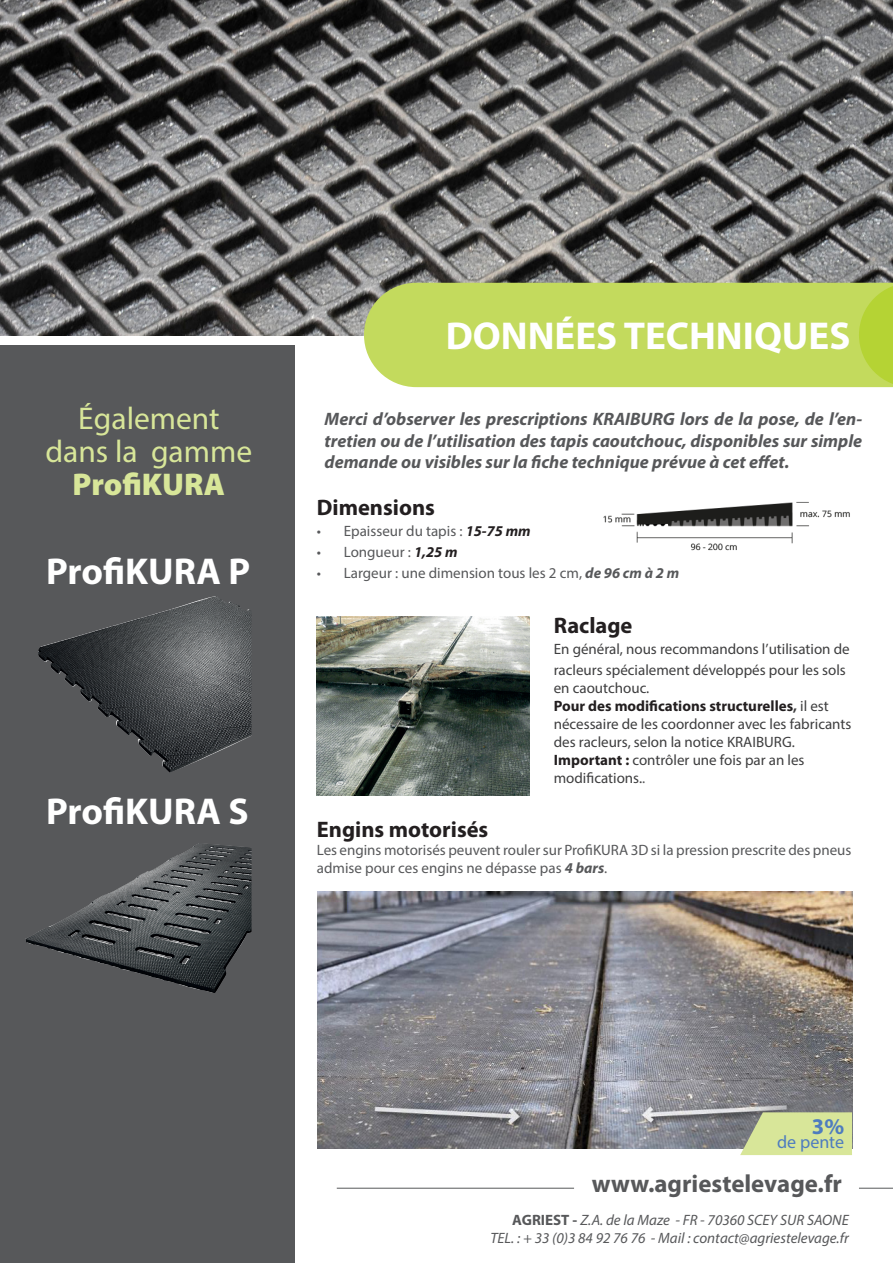
<style>
.page{position:relative;width:893px;height:1263px;background:#fff}
.page>*{position:absolute;margin:0;border:0;box-sizing:border-box;transform-origin:0 0}
.t1{font:700 39px "Myriad Pro";color:#fff}
.Subheads{font:700 37.5px "Myriad Pro";color:#fff}
.Subheads-2{font:31.5px/33px "Myriad Pro";color:#d8e699;text-align:center}
.t2{font:700 24.9px "Myriad Pro";color:#57585a}
.t3{font:700 22.5px "Myriad Pro";color:#231f20}
.t4{font:700 22.5px "Myriad Pro";color:#4e7cbf}
.t5{font:italic 700 18px/21.6px "Myriad Pro";color:#57585a;text-align:justify}
.t6{font:18px "Myriad Pro";color:#4e7cbf}
.t7{font:15px/18px "Myriad Pro";color:#3e3e3f}
.t8{font:15px/18px "Myriad Pro";color:#57585a}
.t9{font:italic 15px "Myriad Pro";color:#57585a}
.s1{font-weight:900}
.s2{font-weight:700;font-style:italic;color:#231f20}
.s3{font-weight:700;font-style:italic}
.s4{font-weight:700;color:#231f20}
.s5{font-weight:700}
.s6{color:#57585a}
.s7{font-weight:700;font-style:normal}
</style>
<div class="page">
<div style="left:0;top:346px;width:295px;height:917px;background:#57585a"></div>
<hr style="left:859px;top:1188px;width:34px;height:1px;background:#57585a">
<hr style="left:337px;top:1188px;width:237px;height:1px;background:#57585a">
<img style="left:0;top:0;width:893px;height:336px">
<div style="left:364px;top:283px;width:495px;height:104px;background:#c3da5d"></div>
<svg style="left:859px;top:283px;width:34px;height:104px;background:#b9d540"></svg>
<img style="left:38px;top:596px;width:214px;height:176px">
<img style="left:26px;top:843px;width:226px;height:150px">
<img style="left:317px;top:616px;width:212px;height:180px">
<img style="left:317px;top:891px;width:535px;height:258px">
<img style="left:603px;top:501px;width:247px;height:50px">
<svg style="left:740px;top:1112px;width:113px;height:43px;background:#ccd895"></svg>
<p class="Subheads-2" style="left:45px;top:401px;width:208px">Également dans la gamme<br><span class="s1">ProfiKURA</span></p>
<p class="Subheads" style="left:46px;top:547px;width:206px">ProfiKURA P</p>
<p class="Subheads" style="left:46px;top:787px;width:204px">ProfiKURA S</p>
<p class="t1" style="left:446px;top:310px;width:406px">DONNÉES TECHNIQUES</p>
<p class="t5" style="left:325px;top:408px;width:539px">Merci d’observer les prescriptions KRAIBURG lors de la pose, de l’en&shy;tretien ou de l’utilisation des tapis caoutchouc, disponibles sur simple demande ou visibles sur la fiche technique prévue à cet effet.</p>
<p class="t3" style="left:317px;top:493px;width:120px">Dimensions</p>
<p class="t8" style="left:317px;top:522px;width:215px">• Epaisseur du tapis : <span class="s2">15-75 mm</span></p>
<p class="t8" style="left:317px;top:543px;width:142px">• Longueur : <span class="s2">1,25 m</span></p>
<p class="t8" style="left:317px;top:564px;width:364px">• Largeur : une dimension tous les 2 cm, <span class="s3">de 96 cm à 2 m</span></p>
<p class="t3" style="left:554px;top:611px;width:80px">Raclage</p>
<p class="t7" style="left:554px;top:638px;width:297px;line-height:21px">En général, nous recommandons l’utilisation de racleurs spécialement développés pour les sols</p>
<p class="t7" style="left:554px;top:679px;width:97px">en caoutchouc.</p>
<p class="t7" style="left:554px;top:697px;width:299px"><span class="s4">Pour des modifications structurelles</span><span class="s5">,</span> il est nécessaire de les coordonner avec les fabricants des racleurs, selon la notice KRAIBURG.</p>
<p class="t7" style="left:554px;top:751px;width:252px"><span class="s4">Important :</span> contrôler une fois par an les modifications.<span class="s6">.</span></p>
<p class="t3" style="left:317px;top:815px;width:173px">Engins motorisés</p>
<p class="t8" style="left:317px;top:841px;width:536px">Les engins motorisés peuvent rouler sur ProfiKURA 3D si la pression prescrite des pneus admise pour ces engins ne dépasse pas <span class="s3">4 bars</span>.</p>
<p class="t4" style="left:812px;top:1112px;width:34px">3%</p>
<p class="t6" style="left:777px;top:1130px;width:69px">de pente</p>
<p class="t2" style="left:592px;top:1167px;width:252px">www.agriestelevage.fr</p>
<p class="t9" style="left:512px;top:1210px;width:338px"><span class="s7">AGRIEST -</span> Z.A. de la Maze - FR - 70360 SCEY SUR SAONE</p>
<p class="t9" style="left:490px;top:1228px;width:360px">TEL. : + 33 (0)3 84 92 76 76 - Mail : contact@agriestelevage.fr</p>
</div>
